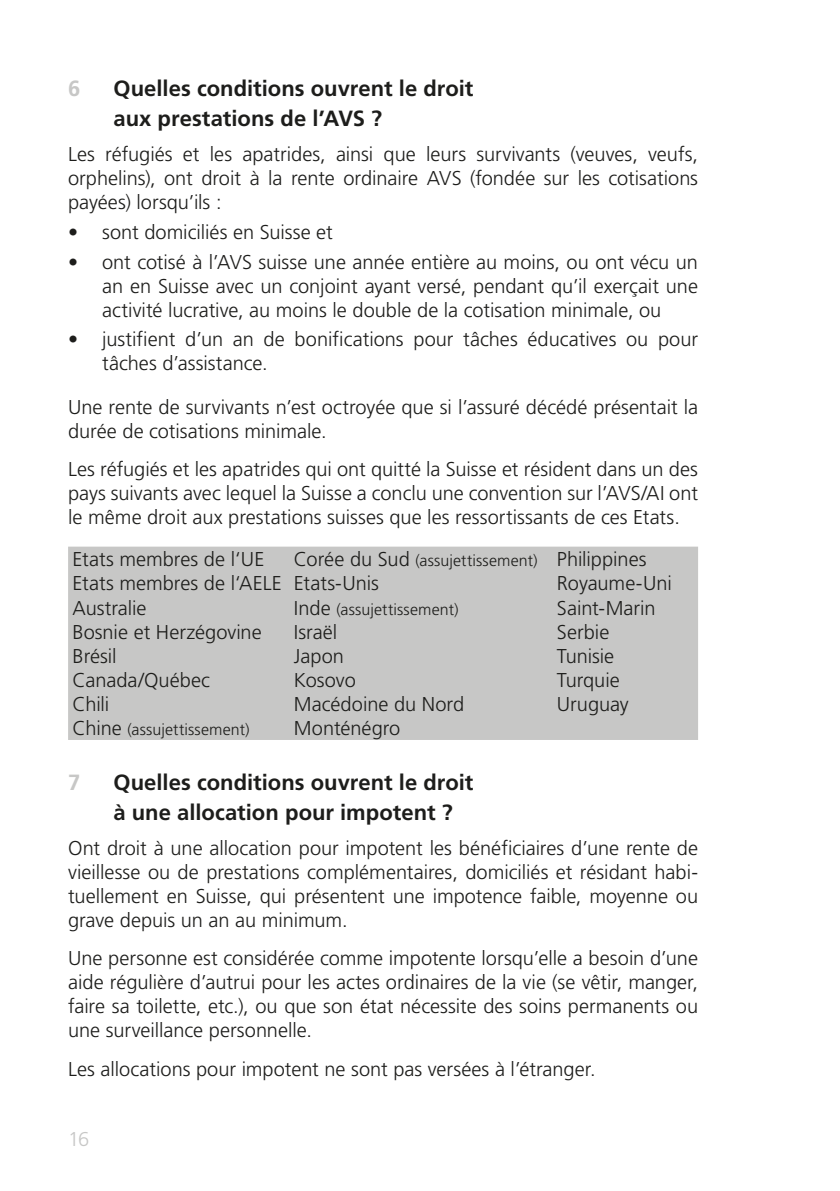
<style>
.page{position:relative;width:840px;height:1191px;background:#fff}
.page>*{position:absolute;margin:0;border:0;box-sizing:border-box;transform-origin:0 0}
.t1{font:700 22px/30px "Frutiger LT Std";color:#1d1d1b}
.t2{font:700 22px "Frutiger LT Std";color:#c7c7c6}
.Grundtext{font:300 20px/24px "Frutiger LT Std";color:#1d1d1b;text-align:justify}
.Text_vor_Aufzählung{font:300 20px/24px "Frutiger LT Std";letter-spacing:-.005em;color:#1d1d1b;text-align:justify}
.t3{font:300 20px "Frutiger LT Std";color:#c7c7c6}
.Grundtext-2{font:300 16px "Frutiger LT Std";letter-spacing:.005em;color:#1d1d1b}
.s1{font-size:20px}
</style>
<div class="page">
<div style="left:68px;top:546px;width:629px;height:194px;background:#c7c7c6"></div>
<p class="t2" style="left:68px;top:75px;width:14px">6</p>
<p class="t1" style="left:113px;top:73px;width:361px">Quelles conditions ouvrent le droit aux prestations de l’AVS ?</p>
<p class="Text_vor_Aufzählung" style="left:68px;top:143px;width:631px">Les réfugiés et les apatrides, ainsi que leurs survivants (veuves, veufs, orphelins), ont droit à la rente ordinaire AVS (fondée sur les cotisations payées) lorsqu’ils :</p>
<p class="Grundtext" style="left:68px;top:220px;width:266px">• sont domiciliés en Suisse et</p>
<p class="Grundtext" style="left:102px;top:250px;width:597px;text-indent:-34px">• ont cotisé à l’AVS suisse une année entière au moins, ou ont vécu un an en Suisse avec un conjoint ayant versé, pendant qu’il exerçait une activité lucrative, au moins le double de la cotisation minimale, ou</p>
<p class="Grundtext" style="left:102px;top:328px;width:597px;text-indent:-34px">• justifient d’un an de bonifications pour tâches éducatives ou pour tâches d’assistance.</p>
<p class="Grundtext" style="left:68px;top:395px;width:631px">Une rente de survivants n’est octroyée que si l’assuré décédé présentait la durée de cotisations minimale.</p>
<p class="Grundtext" style="left:68px;top:458px;width:631px">Les réfugiés et les apatrides qui ont quitté la Suisse et résident dans un des pays suivants avec lequel la Suisse a conclu une convention sur l’AVS/AI ont le même droit aux prestations suisses que les ressortissants de ces Etats.</p>
<p class="Grundtext" style="left:73px;top:547px;width:193px">Etats membres de l‘UE</p>
<p class="Grundtext-2" style="left:294px;top:551px;width:245px"><span class="s1">Corée du Sud</span> (assujettissement)</p>
<p class="Grundtext" style="left:556px;top:547px;width:91px">Philippines</p>
<p class="Grundtext" style="left:73px;top:571px;width:210px">Etats membres de l‘AELE</p>
<p class="Grundtext" style="left:294px;top:571px;width:86px">Etats-Unis</p>
<p class="Grundtext" style="left:556px;top:571px;width:116px">Royaume-Uni</p>
<p class="Grundtext" style="left:73px;top:596px;width:75px">Australie</p>
<p class="Grundtext-2" style="left:294px;top:600px;width:166px"><span class="s1">Inde</span> (assujettissement)</p>
<p class="Grundtext" style="left:556px;top:596px;width:100px">Saint-Marin</p>
<p class="Grundtext" style="left:73px;top:620px;width:190px">Bosnie et Herzégovine</p>
<p class="Grundtext" style="left:294px;top:620px;width:45px">Israël</p>
<p class="Grundtext" style="left:556px;top:620px;width:54px">Serbie</p>
<p class="Grundtext" style="left:73px;top:644px;width:46px">Brésil</p>
<p class="Grundtext" style="left:294px;top:644px;width:52px">Japon</p>
<p class="Grundtext" style="left:556px;top:644px;width:59px">Tunisie</p>
<p class="Grundtext" style="left:73px;top:668px;width:139px">Canada/Québec</p>
<p class="Grundtext" style="left:294px;top:668px;width:63px">Kosovo</p>
<p class="Grundtext" style="left:556px;top:668px;width:64px">Turquie</p>
<p class="Grundtext" style="left:73px;top:692px;width:38px">Chili</p>
<p class="Grundtext" style="left:294px;top:692px;width:172px">Macédoine du Nord</p>
<p class="Grundtext" style="left:556px;top:692px;width:73px">Uruguay</p>
<p class="Grundtext-2" style="left:73px;top:721px;width:178px"><span class="s1">Chine</span> (assujettissement)</p>
<p class="Grundtext" style="left:294px;top:717px;width:108px">Monténégro</p>
<p class="t2" style="left:68px;top:769px;width:14px">7</p>
<p class="t1" style="left:113px;top:767px;width:361px">Quelles conditions ouvrent le droit à une allocation pour impotent ?</p>
<p class="Grundtext" style="left:68px;top:836px;width:631px">Ont droit à une allocation pour impotent les bénéficiaires d’une rente de vieillesse ou de prestations complémentaires, domiciliés et résidant habi&shy;tuellement en Suisse, qui présentent une impotence faible, moyenne ou grave depuis un an au minimum.</p>
<p class="Grundtext" style="left:68px;top:946px;width:631px">Une personne est considérée comme impotente lorsqu’elle a besoin d’une aide régulière d’autrui pour les actes ordinaires de la vie (se vêtir, manger, faire sa toilette, etc.), ou que son état nécessite des soins permanents ou une surveillance personnelle.</p>
<p class="Grundtext" style="left:68px;top:1057px;width:528px">Les allocations pour impotent ne sont pas versées à l’étranger.</p>
<p class="t3" style="left:68px;top:1127px;width:23px">16</p>
</div>
